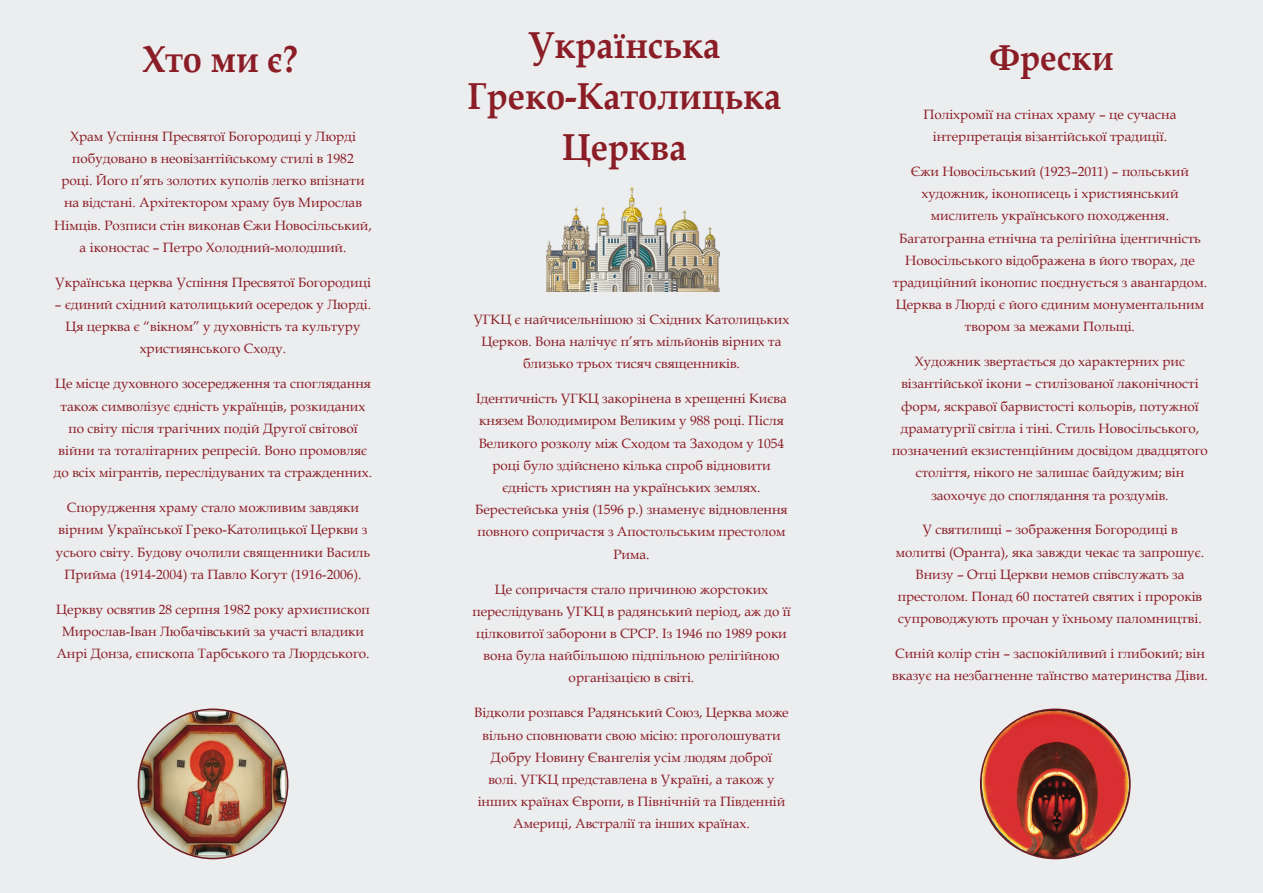
<style>
.page{position:relative;width:1263px;height:893px;background:#ecedef}
.page>*{position:absolute;margin:0;border:0;box-sizing:border-box;transform-origin:0 0}
.Titre_de_la_page{font:700 37.5px "Book Antiqua";color:#8a1d25;scale:.92 1}
.Titre_de_la_page-2{font:700 36px "Book Antiqua";color:#8a1d25;scale:.92 1}
.Texte_de_la_page{font:13.5px/22.2px "Book Antiqua";color:#8a1d25;text-align:center}
</style>
<div class="page">
<img style="left:546px;top:188px;width:174px;height:103px">
<img style="left:138px;top:709px;width:150px;height:149px;border-radius:75px">
<img style="left:981px;top:709px;width:149px;height:149px;border-radius:75px">
<p class="Titre_de_la_page" style="left:143px;top:33px;width:171px">Хто ми є?</p>
<p class="Texte_de_la_page" style="left:54px;top:125px;width:319px">Храм Успіння Пресвятої Богородиці у Люрді побудовано в неовізантійському стилі в 1982<br>році. Його п’ять золотих куполів легко впізнати на відстані. Архітектором храму був Мирослав Німців. Розписи стін виконав Єжи Новосільський, а іконостас – Петро Холодний-молодший.</p>
<p class="Texte_de_la_page" style="left:55px;top:271px;width:317px">Українська церква Успіння Пресвятої Богородиці</p>
<p class="Texte_de_la_page" style="left:55px;top:293px;width:318px">– єдиний східний католицький осередок у Люрді.<br>Ця церква є “вікном” у духовність та культуру християнського Сходу.</p>
<p class="Texte_de_la_page" style="left:54px;top:372px;width:320px">Це місце духовного зосередження та споглядання також символізує єдність українців, розкиданих по світу після трагічних подій Другої світової війни та тоталітарних репресій. Воно промовляє до всіх мігрантів, переслідуваних та стражденних.</p>
<p class="Texte_de_la_page" style="left:56px;top:496px;width:316px">Спорудження храму стало можливим завдяки вірним Української Греко-Католицької Церкви з усього світу. Будову очолили священники Василь Прийма (1914-2004) та Павло Когут (1916-2006).</p>
<p class="Texte_de_la_page" style="left:56px;top:598px;width:315px">Церкву освятив 28 серпня 1982 року архиєпископ<br>Мирослав-Іван Любачівський за участі владики<br>Анрі Донза, єпископа Тарбського та Люрдського.</p>
<p class="Titre_de_la_page" style="left:529px;top:19px;width:210px">Українська</p>
<p class="Titre_de_la_page" style="left:467px;top:70px;width:343px">Греко-Католицька</p>
<p class="Titre_de_la_page" style="left:562px;top:121px;width:137px">Церква</p>
<p class="Texte_de_la_page" style="left:474px;top:308px;width:317px">УГКЦ є найчисельнішою зі Східних Католицьких<br>Церков. Вона налічує п’ять мільйонів вірних та близько трьох тисяч священників.</p>
<p class="Texte_de_la_page" style="left:475px;top:387px;width:314px">Ідентичність УГКЦ закорінена в хрещенні Києва князем Володимиром Великим у 988 році. Після Великого розколу між Сходом та Заходом у 1054 році було здійснено кілька спроб відновити єдність християн на українських землях.<br>Берестейська унія (1596 р.) знаменує відновлення повного сопричастя з Апостольським престолом Рима.</p>
<p class="Texte_de_la_page" style="left:472px;top:578px;width:320px">Це сопричастя стало причиною жорстоких переслідувань УГКЦ в радянський період, аж до її цілковитої заборони в СРСР. Із 1946 по 1989 роки вона була найбільшою підпільною релігійною організацією в світі.</p>
<p class="Texte_de_la_page" style="left:474px;top:701px;width:316px">Відколи розпався Радянський Союз, Церква може вільно сповнювати свою місію: проголошувати Добру Новину Євангелія усім людям доброї<br>волі. УГКЦ представлена в Україні, а також у інших країнах Європи, в Північній та Південній Америці, Австралії та інших країнах.</p>
<p class="Titre_de_la_page-2" style="left:989px;top:34px;width:136px">Фрески</p>
<p class="Texte_de_la_page" style="left:923px;top:103px;width:255px">Поліхромії на стінах храму – це сучасна інтерпретація візантійської традиції.</p>
<p class="Texte_de_la_page" style="left:893px;top:160px;width:316px">Єжи Новосільський (1923–2011) – польський художник, іконописець і християнський мислитель українського походження.<br>Багатогранна етнічна та релігійна ідентичність Новосільського відображена в його творах, де традиційний іконопис поєднується з аванґардом.<br>Церква в Люрді є його єдиним монументальним твором за межами Польщі.</p>
<p class="Texte_de_la_page" style="left:892px;top:350px;width:317px">Художник звертається до характерних рис візантійської ікони – стилізованої лаконічності форм, яскравої барвистості кольорів, потужної драматургії світла і тіні. Стиль Новосільського, позначений екзистенційним досвідом двадцятого століття, нікого не залишає байдужим; він заохочує до споглядання та роздумів.</p>
<p class="Texte_de_la_page" style="left:896px;top:518px;width:310px">У святилищі – зображення Богородиці в молитві (Оранта), яка завжди чекає та запрошує.<br>Внизу – Отці Церкви немов співслужать за престолом. Понад 60 постатей святих і пророків супроводжують прочан у їхньому паломництві.</p>
<p class="Texte_de_la_page" style="left:892px;top:642px;width:317px;text-align:left">Синій колір стін – заспокійливий і глибокий; він вказує на незбагненне таїнство материнства Діви.</p>
</div>
